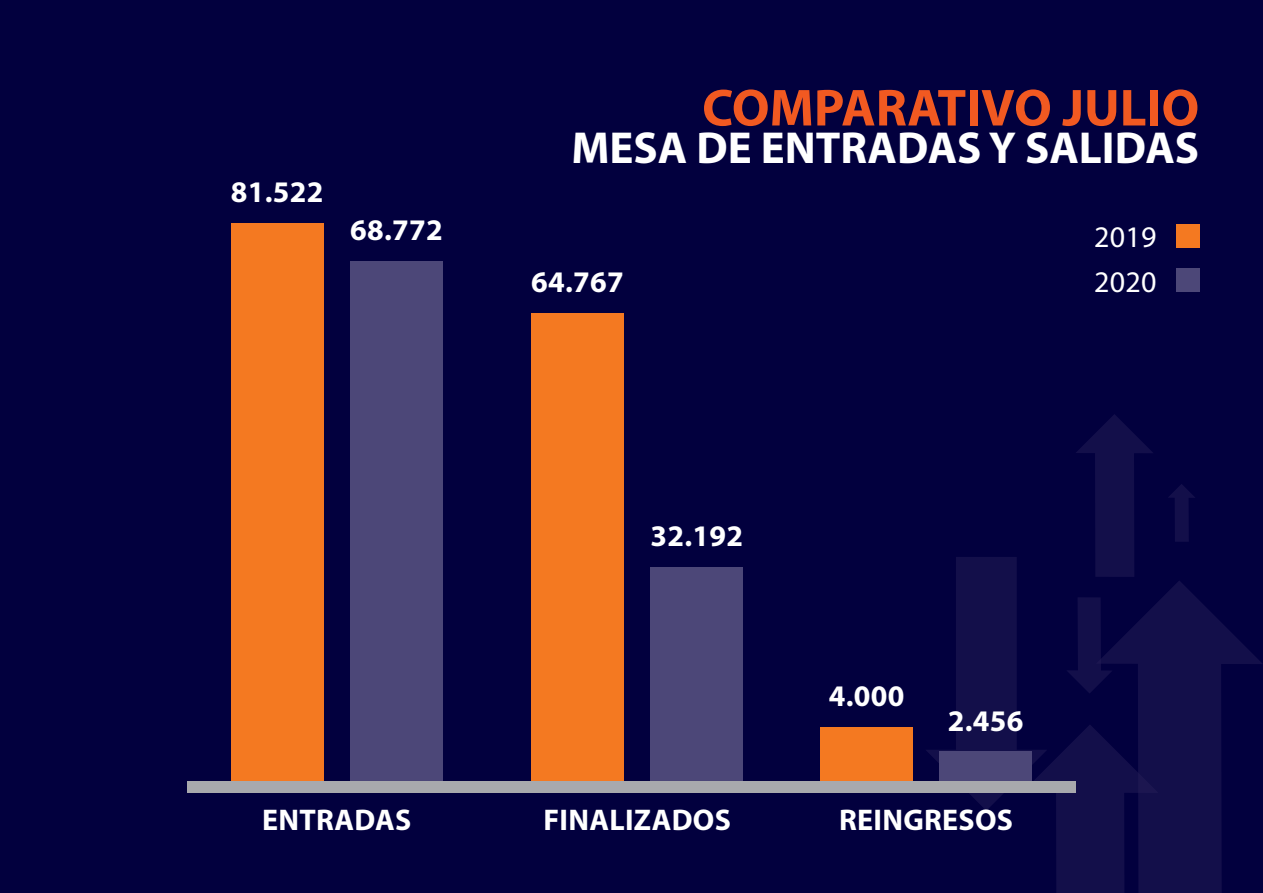
<style>
.page{position:relative;width:1263px;height:893px;background:#02003e}
.page>*{position:absolute;margin:0;border:0;box-sizing:border-box;transform-origin:0 0}
.t1{font:700 52.5px "Myriad Pro";color:#f15921}
.t2{font:700 45px "Myriad Pro";color:#fff}
.t3{font:700 30px "Myriad Pro";letter-spacing:.01em;color:#fff}
.t4{font:30px "Myriad Pro";letter-spacing:.01em;color:#fff}
</style>
<div class="page">
<svg style="left:1158px;top:581px;width:104px;height:312px;fill:#130f4a"></svg>
<svg style="left:1169px;top:484px;width:26px;height:58px"></svg>
<svg style="left:925px;top:414px;width:233px;height:479px"></svg>
<div style="left:350px;top:261px;width:93px;height:520px;background:#4c4778"></div>
<div style="left:939px;top:751px;width:93px;height:30px;background:#4c4778"></div>
<div style="left:650px;top:567px;width:93px;height:214px;background:#4c4778"></div>
<div style="left:231px;top:223px;width:93px;height:558px;background:#f47921"></div>
<div style="left:820px;top:727px;width:93px;height:54px;background:#f47921"></div>
<div style="left:531px;top:313px;width:93px;height:468px;background:#f47921"></div>
<div style="left:1176px;top:224px;width:23px;height:24px;background:#f47921"></div>
<div style="left:1176px;top:268px;width:23px;height:23px;background:#4c4778"></div>
<div style="left:187px;top:781px;width:889px;height:11px;background:#a8a9ad"></div>
<p class="t3" style="left:231px;top:172px;width:94px">81.522</p>
<p class="t3" style="left:350px;top:210px;width:94px">68.772</p>
<p class="t1" style="left:702px;top:74px;width:498px">COMPARATIVO JULIO</p>
<p class="t2" style="left:571px;top:118px;width:629px">MESA DE ENTRADAS Y SALIDAS</p>
<p class="t3" style="left:531px;top:262px;width:94px">64.767</p>
<p class="t4" style="left:1094px;top:218px;width:64px">2019</p>
<p class="t4" style="left:1094px;top:263px;width:64px">2020</p>
<p class="t3" style="left:650px;top:516px;width:94px">32.192</p>
<p class="t3" style="left:829px;top:676px;width:77px">4.000</p>
<p class="t3" style="left:948px;top:701px;width:77px">2.456</p>
<p class="t3" style="left:262px;top:800px;width:151px">ENTRADAS</p>
<p class="t3" style="left:543px;top:800px;width:189px">FINALIZADOS</p>
<p class="t3" style="left:839px;top:800px;width:175px">REINGRESOS</p>
</div>
